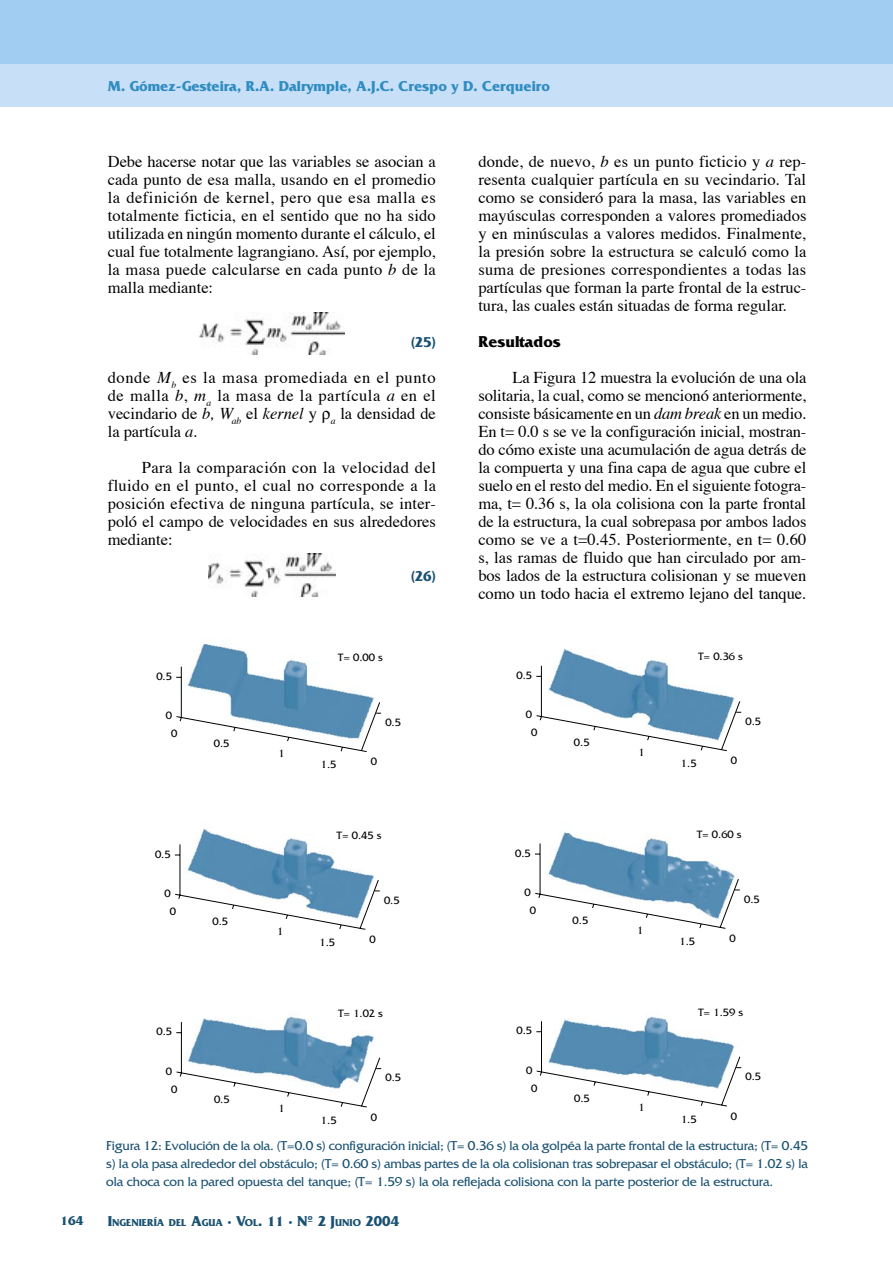
<style>
.page{position:relative;width:893px;height:1263px;background:#fff}
.page>*{position:absolute;margin:0;border:0;box-sizing:border-box;transform-origin:0 0}
.t1{font:16.5px/18px "Times";color:#000;text-align:justify}
.t2{font:700 16.5px "Friz Quadrata";color:#000}
.t3{font:700 15px "Friz Quadrata";color:#2f8cc2}
.t4{font:700 15px "Friz Quadrata";color:#195172}
.t5{font:13.5px/18px "Friz Quadrata";letter-spacing:-.01em;color:#195172;text-align:justify}
.t6{font:700 13.5px "Friz Quadrata";color:#195172}
.t7{font:11.1px "Friz Quadrata";color:#000}
.t8{font:700 10.5px "Friz Quadrata";color:#195172}
.s1{font-style:italic}
.s2{font-size:15px}
</style>
<div class="page">
<div style="left:0;top:0;width:893px;height:106px;background:#c8e0f7"></div>
<div style="left:0;top:0;width:893px;height:64px;background:#a1cdf2"></div>
<img style="left:199px;top:312px;width:145px;height:43px">
<img style="left:208px;top:553px;width:128px;height:43px">
<img style="left:195px;top:643px;width:532px;height:378px">
<svg style="left:176px;top:666px;width:206px;height:86px"></svg>
<svg style="left:174px;top:844px;width:206px;height:86px"></svg>
<svg style="left:176px;top:1021px;width:206px;height:87px"></svg>
<svg style="left:536px;top:665px;width:206px;height:86px"></svg>
<svg style="left:534px;top:843px;width:206px;height:86px"></svg>
<svg style="left:536px;top:1020px;width:206px;height:87px"></svg>
<p class="t3" style="left:108px;top:78px;width:444px">M. Gómez-Gesteira, R.A. Dalrymple, A.J.C. Crespo y D. Cerqueiro</p>
<p class="t1" style="left:108px;top:153px;width:330px">Debe hacerse notar que las variables se asocian a cada punto de esa malla, usando en el promedio la definición de kernel, pero que esa malla es totalmente ficticia, en el sentido que no ha sido utilizada en ningún momento durante el cálculo, el cual fue totalmente lagrangiano. Así, por ejemplo, la masa puede calcularse en cada punto <span class="s1">b</span> de la malla mediante:</p>
<p class="t4" style="left:411px;top:334px;width:27px">(25)</p>
<p class="t1" style="left:108px;top:369px;width:330px">donde <span class="s1">M</span><sub>b</sub> es la masa promediada en el punto de malla <span class="s1">b</span>, <span class="s1">m</span><sub>a</sub> la masa de la partícula <span class="s1">a</span> en el vecindario de <span class="s1">b, W</span><sub>ab</sub> el <span class="s1">kernel</span> y <sub>a</sub> la densidad de la partícula <span class="s1">a</span>.</p>
<p class="t1" style="left:108px;top:459px;width:330px;text-indent:34px">Para la comparación con la velocidad del fluido en el punto, el cual no corresponde a la posición efectiva de ninguna partícula, se inter&shy;poló el campo de velocidades en sus alrededores mediante:</p>
<p class="t4" style="left:411px;top:568px;width:27px">(26)</p>
<p class="t1" style="left:478px;top:153px;width:330px">donde, de nuevo, <span class="s1">b</span> es un punto ficticio y <span class="s1">a</span> rep&shy;resenta cualquier partícula en su vecindario. Tal como se consideró para la masa, las variables en mayúsculas corresponden a valores promediados y en minúsculas a valores medidos. Finalmente, la presión sobre la estructura se calculó como la suma de presiones correspondientes a todas las partículas que forman la parte frontal de la estruc&shy;tura, las cuales están situadas de forma regular.</p>
<p class="t2" style="left:478px;top:332px;width:84px">Resultados</p>
<p class="t1" style="left:478px;top:369px;width:330px;text-indent:34px">La Figura 12 muestra la evolución de una ola solitaria, la cual, como se mencionó anteriormente, consiste básicamente en un <span class="s1">dam break</span> en un medio.<br>En t= 0.0 s se ve la configuración inicial, mostran&shy;do cómo existe una acumulación de agua detrás de la compuerta y una fina capa de agua que cubre el suelo en el resto del medio. En el siguiente fotogra&shy;ma, t= 0.36 s, la ola colisiona con la parte frontal de la estructura, la cual sobrepasa por ambos lados como se ve a t=0.45. Posteriormente, en t= 0.60 s, las ramas de fluido que han circulado por am&shy;bos lados de la estructura colisionan y se mueven como un todo hacia el extremo lejano del tanque.</p>
<p class="t7" style="left:338px;top:652px;width:46px">T= 0.00 s</p>
<p class="t7" style="left:698px;top:651px;width:46px">T= 0.36 s</p>
<p class="t7" style="left:156px;top:670px;width:17px">0.5</p>
<p class="t7" style="left:516px;top:669px;width:17px">0.5</p>
<p class="t7" style="left:166px;top:709px;width:8px">0</p>
<p class="t7" style="left:385px;top:716px;width:17px">0.5</p>
<p class="t7" style="left:526px;top:708px;width:8px">0</p>
<p class="t7" style="left:745px;top:715px;width:17px">0.5</p>
<p class="t7" style="left:171px;top:727px;width:8px">0</p>
<p class="t7" style="left:214px;top:737px;width:17px">0.5</p>
<p class="t7" style="left:278px;top:747px;width:8px">1</p>
<p class="t7" style="left:321px;top:758px;width:17px">1.5</p>
<p class="t7" style="left:371px;top:755px;width:8px">0</p>
<p class="t7" style="left:531px;top:727px;width:8px">0</p>
<p class="t7" style="left:574px;top:736px;width:17px">0.5</p>
<p class="t7" style="left:638px;top:746px;width:8px">1</p>
<p class="t7" style="left:681px;top:758px;width:17px">1.5</p>
<p class="t7" style="left:731px;top:754px;width:8px">0</p>
<p class="t7" style="left:337px;top:829px;width:46px">T= 0.45 s</p>
<p class="t7" style="left:697px;top:828px;width:46px">T= 0.60 s</p>
<p class="t7" style="left:155px;top:848px;width:17px">0.5</p>
<p class="t7" style="left:515px;top:847px;width:17px">0.5</p>
<p class="t7" style="left:164px;top:887px;width:8px">0</p>
<p class="t7" style="left:384px;top:894px;width:17px">0.5</p>
<p class="t7" style="left:525px;top:886px;width:8px">0</p>
<p class="t7" style="left:744px;top:893px;width:17px">0.5</p>
<p class="t7" style="left:170px;top:905px;width:8px">0</p>
<p class="t7" style="left:213px;top:915px;width:17px">0.5</p>
<p class="t7" style="left:277px;top:925px;width:8px">1</p>
<p class="t7" style="left:320px;top:936px;width:17px">1.5</p>
<p class="t7" style="left:369px;top:933px;width:8px">0</p>
<p class="t7" style="left:530px;top:904px;width:8px">0</p>
<p class="t7" style="left:573px;top:914px;width:17px">0.5</p>
<p class="t7" style="left:637px;top:924px;width:8px">1</p>
<p class="t7" style="left:680px;top:935px;width:17px">1.5</p>
<p class="t7" style="left:729px;top:932px;width:8px">0</p>
<p class="t7" style="left:338px;top:1007px;width:46px">T= 1.02 s</p>
<p class="t7" style="left:698px;top:1006px;width:46px">T= 1.59 s</p>
<p class="t7" style="left:156px;top:1025px;width:17px">0.5</p>
<p class="t7" style="left:517px;top:1024px;width:17px">0.5</p>
<p class="t7" style="left:166px;top:1065px;width:8px">0</p>
<p class="t7" style="left:385px;top:1071px;width:17px">0.5</p>
<p class="t7" style="left:526px;top:1064px;width:8px">0</p>
<p class="t7" style="left:745px;top:1070px;width:17px">0.5</p>
<p class="t7" style="left:171px;top:1083px;width:8px">0</p>
<p class="t7" style="left:214px;top:1093px;width:17px">0.5</p>
<p class="t7" style="left:278px;top:1102px;width:8px">1</p>
<p class="t7" style="left:321px;top:1114px;width:17px">1.5</p>
<p class="t7" style="left:371px;top:1111px;width:8px">0</p>
<p class="t7" style="left:531px;top:1082px;width:8px">0</p>
<p class="t7" style="left:574px;top:1092px;width:17px">0.5</p>
<p class="t7" style="left:638px;top:1101px;width:8px">1</p>
<p class="t7" style="left:681px;top:1113px;width:17px">1.5</p>
<p class="t7" style="left:731px;top:1110px;width:8px">0</p>
<p class="t5" style="left:106px;top:1136px;width:703px">Figura 12: Evolución de la ola. (T=0.0 s) configuración inicial; (T= 0.36 s) la ola golpéa la parte frontal de la estructura; (T= 0.45 s) la ola pasa alrededor del obstáculo; (T= 0.60 s) ambas partes de la ola colisionan tras sobrepasar el obstáculo; (T= 1.02 s) la ola choca con la pared opuesta del tanque; (T= 1.59 s) la ola reflejada colisiona con la parte posterior de la estructura.</p>
<p class="t6" style="left:61px;top:1213px;width:24px">164</p>
<p class="t8" style="left:108px;top:1216px;width:293px"><span class="s2">I</span>NGENIERÍA DEL <span class="s2">A</span>GUA <span class="s2">· V</span>OL<span class="s2">. 11 · Nº 2 J</span>UNIO <span class="s2">2004</span></p>
</div>
